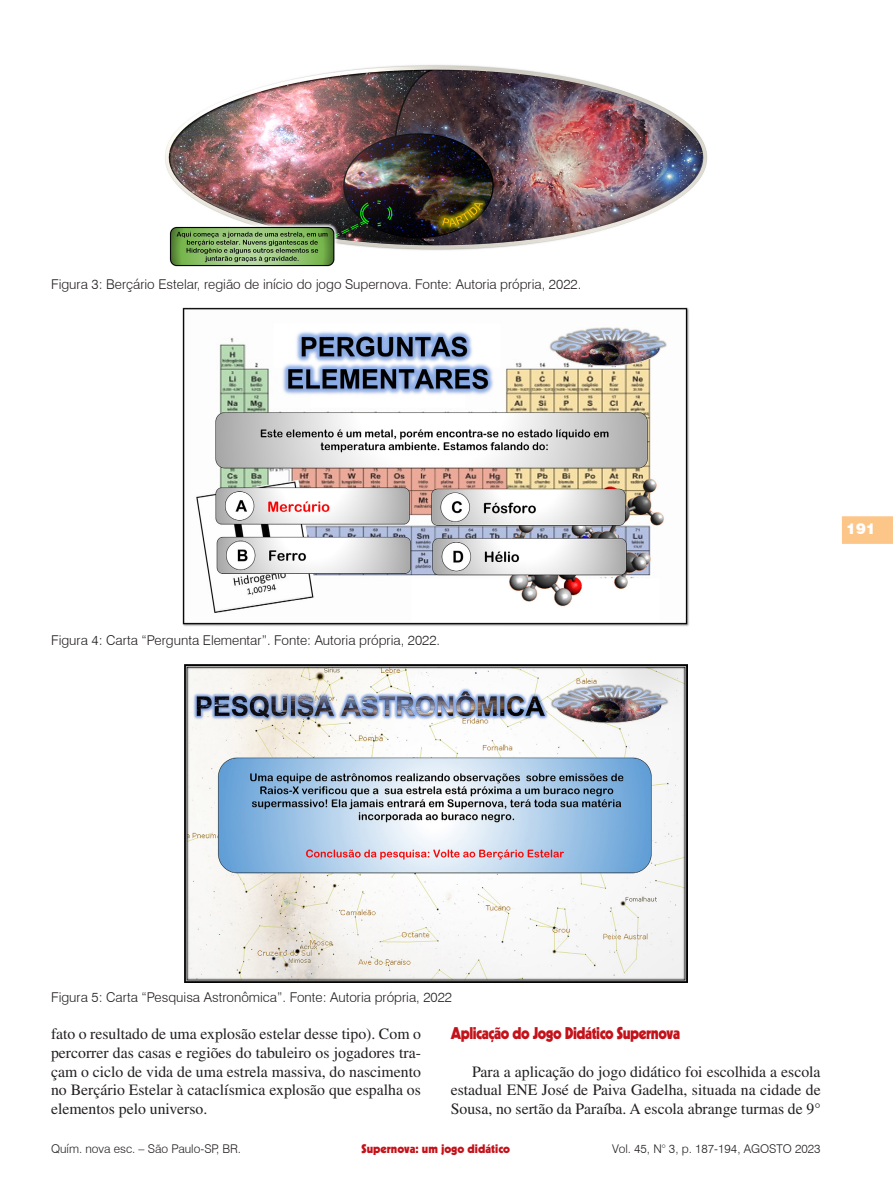
<style>
.page{position:relative;width:893px;height:1191px;background:#fff}
.page>*{position:absolute;margin:0;border:0;box-sizing:border-box;transform-origin:0 0}
.Seção{font:900 16.5px "Kabel LT Std";letter-spacing:-.03em;color:#c4121a;scale:.9 1}
.t1{font:15.75px/18.8px "Times LT Std";color:#231f20;text-align:justify}
.t2{font:900 15px "Swiss 721 BT";color:#fff}
.Figura{font:300 13.5px "Swiss 721 BT";color:#231f20}
.t3{font:300 12px "Swiss 721 BT";color:#231f20}
.t4{font:900 12px "Kabel LT Std";color:#c4121a}
</style>
<div class="page">
<svg style="left:842px;top:516px;width:51px;height:28px"></svg>
<img style="left:165px;top:65px;width:542px;height:202px">
<img style="left:183px;top:308px;width:506px;height:318px">
<img style="left:184px;top:664px;width:504px;height:318px">
<p class="Figura" style="left:51px;top:276px;width:532px">Figura 3: Berçário Estelar, região de início do jogo Supernova. Fonte: Autoria própria, 2022.</p>
<p class="Figura" style="left:51px;top:632px;width:391px">Figura 4: Carta “Pergunta Elementar”. Fonte: Autoria própria, 2022.</p>
<p class="t2" style="left:846px;top:519px;width:31px">191</p>
<p class="Figura" style="left:51px;top:988px;width:403px">Figura 5: Carta “Pesquisa Astronômica”. Fonte: Autoria própria, 2022</p>
<p class="t1" style="left:51px;top:1024px;width:371px">fato o resultado de uma explosão estelar desse tipo). Com o percorrer das casas e regiões do tabuleiro os jogadores tra&shy;çam o ciclo de vida de uma estrela massiva, do nascimento no Berçário Estelar à cataclísmica explosão que espalha os elementos pelo universo.</p>
<p class="Seção" style="left:451px;top:1022px;width:256px">Aplicação do Jogo Didático Supernova</p>
<p class="t1" style="left:451px;top:1062px;width:371px;text-indent:21px">Para a aplicação do jogo didático foi escolhida a escola estadual ENE José de Paiva Gadelha, situada na cidade de Sousa, no sertão da Paraíba. A escola abrange turmas de 9°</p>
<p class="t4" style="left:362px;top:1141px;width:150px">Supernova: um jogo didático</p>
<p class="t3" style="left:51px;top:1141px;width:192px">Quím. nova esc. – São Paulo-SP, BR.</p>
<p class="t3" style="left:612px;top:1141px;width:210px">Vol. 45, N° 3, p. 187-194, AGOSTO 2023</p>
</div>
